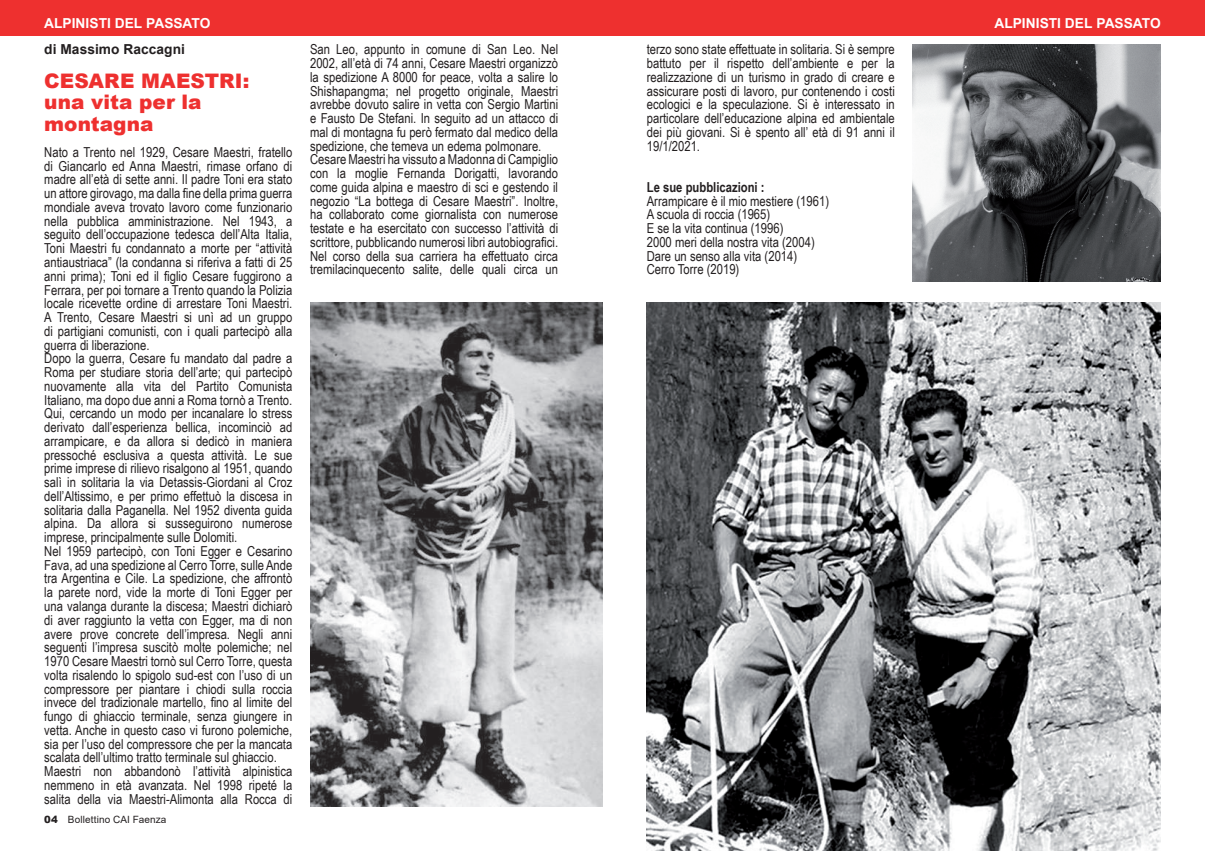
<style>
.page{position:relative;width:1205px;height:851px;background:#fff}
.page>*{position:absolute;margin:0;border:0;box-sizing:border-box;transform-origin:0 0}
.t1{font:900 20px/21.2px "Arial";color:#ee302f}
.t2{font:13.75px/13.8px "Arial Narrow";color:#231f20}
.t3{font:700 13.75px "Arial";color:#fff}
.t4{font:700 13.75px "Arial Narrow";color:#231f20}
.t5{font:700 13.75px "Arial";letter-spacing:.005em;color:#231f20}
.t6{font:10px "Arial";letter-spacing:.01em;color:#231f20}
.s1{font-weight:900}
</style>
<div class="page">
<div style="left:0;top:0;width:613px;height:35px;background:#ee302f"></div>
<div style="left:592px;top:0;width:613px;height:35px;background:#ee302f"></div>
<img style="left:912px;top:44px;width:248px;height:238px">
<img style="left:310px;top:302px;width:292px;height:504px">
<img style="left:647px;top:302px;width:513px;height:548px">
<p class="t3" style="left:44px;top:13px;width:168px">ALPINISTI DEL PASSATO</p>
<p class="t3" style="left:994px;top:13px;width:168px">ALPINISTI DEL PASSATO</p>
<p class="t5" style="left:44px;top:40px;width:142px">di Massimo Raccagni</p>
<h1 class="t1" style="left:44px;top:70px;width:207px">CESARE MAESTRI: una vita per la montagna</h1>
<p class="t2" style="left:44px;top:145px;width:250px">Nato a Trento nel 1929, Cesare Maestri, fratello di Giancarlo ed Anna Maestri, rimase orfano di madre all’età di sette anni. Il padre Toni era stato un attore girovago, ma dalla fine della prima guerra mondiale aveva trovato lavoro come funzionario nella pubblica amministrazione. Nel 1943, a seguito dell’occupazione tedesca dell’Alta Italia, Toni Maestri fu condannato a morte per “attività antiaustriaca” (la condanna si riferiva a fatti di 25 anni prima); Toni ed il figlio Cesare fuggirono a Ferrara, per poi tornare a Trento quando la Polizia locale ricevette ordine di arrestare Toni Maestri.<br>A Trento, Cesare Maestri si unì ad un gruppo di partigiani comunisti, con i quali partecipò alla guerra di liberazione.<br>Dopo la guerra, Cesare fu mandato dal padre a Roma per studiare storia dell’arte; qui partecipò nuovamente alla vita del Partito Comunista Italiano, ma dopo due anni a Roma tornò a Trento.<br>Qui, cercando un modo per incanalare lo stress derivato dall’esperienza bellica, incominciò ad arrampicare, e da allora si dedicò in maniera pressoché esclusiva a questa attività. Le sue prime imprese di rilievo risalgono al 1951, quando salì in solitaria la via Detassis-Giordani al Croz dell’Altissimo, e per primo effettuò la discesa in solitaria dalla Paganella. Nel 1952 diventa guida alpina. Da allora si susseguirono numerose imprese, principalmente sulle Dolomiti.<br>Nel 1959 partecipò, con Toni Egger e Cesarino Fava, ad una spedizione al Cerro Torre, sulle Ande tra Argentina e Cile. La spedizione, che affrontò la parete nord, vide la morte di Toni Egger per una valanga durante la discesa; Maestri dichiarò di aver raggiunto la vetta con Egger, ma di non avere prove concrete dell’impresa. Negli anni seguenti l’impresa suscitò molte polemiche; nel 1970 Cesare Maestri tornò sul Cerro Torre, questa volta risalendo lo spigolo sud-est con l’uso di un compressore per piantare i chiodi sulla roccia invece del tradizionale martello, fino al limite del fungo di ghiaccio terminale, senza giungere in vetta. Anche in questo caso vi furono polemiche, sia per l’uso del compressore che per la mancata scalata dell’ultimo tratto terminale sul ghiaccio.<br>Maestri non abbandonò l’attività alpinistica nemmeno in età avanzata. Nel 1998 ripeté la salita della via Maestri-Alimonta alla Rocca di</p>
<p class="t2" style="left:310px;top:42px;width:250px">San Leo, appunto in comune di San Leo. Nel 2002, all’età di 74 anni, Cesare Maestri organizzò la spedizione A 8000 for peace, volta a salire lo Shishapangma; nel progetto originale, Maestri avrebbe dovuto salire in vetta con Sergio Martini e Fausto De Stefani. In seguito ad un attacco di mal di montagna fu però fermato dal medico della spedizione, che temeva un edema polmonare.<br>Cesare Maestri ha vissuto a Madonna di Campiglio con la moglie Fernanda Dorigatti, lavorando come guida alpina e maestro di sci e gestendo il negozio “La bottega di Cesare Maestri”. Inoltre, ha collaborato come giornalista con numerose testate e ha esercitato con successo l’attività di scrittore, pubblicando numerosi libri autobiografici.<br>Nel corso della sua carriera ha effettuato circa tremilacinquecento salite, delle quali circa un</p>
<p class="t2" style="left:647px;top:42px;width:250px;text-align:justify">terzo sono state effettuate in solitaria. Si è sempre battuto per il rispetto dell’ambiente e per la realizzazione di un turismo in grado di creare e assicurare posti di lavoro, pur contenendo i costi ecologici e la speculazione. Si è interessato in particolare dell’educazione alpina ed ambientale dei più giovani. Si è spento all’ età di 91 anni il 19/1/2021.</p>
<p class="t4" style="left:647px;top:177px;width:119px">Le sue pubblicazioni :</p>
<p class="t2" style="left:647px;top:193px;width:184px">Arrampicare è il mio mestiere (1961)<br>A scuola di roccia (1965)<br>E se la vita continua (1996)<br>2000 meri della nostra vita (2004)<br>Dare un senso alla vita (2014)<br>Cerro Torre (2019)</p>
<p class="t6" style="left:44px;top:812px;width:124px"><span class="s1">04</span> Bollettino CAI Faenza</p>
</div>
